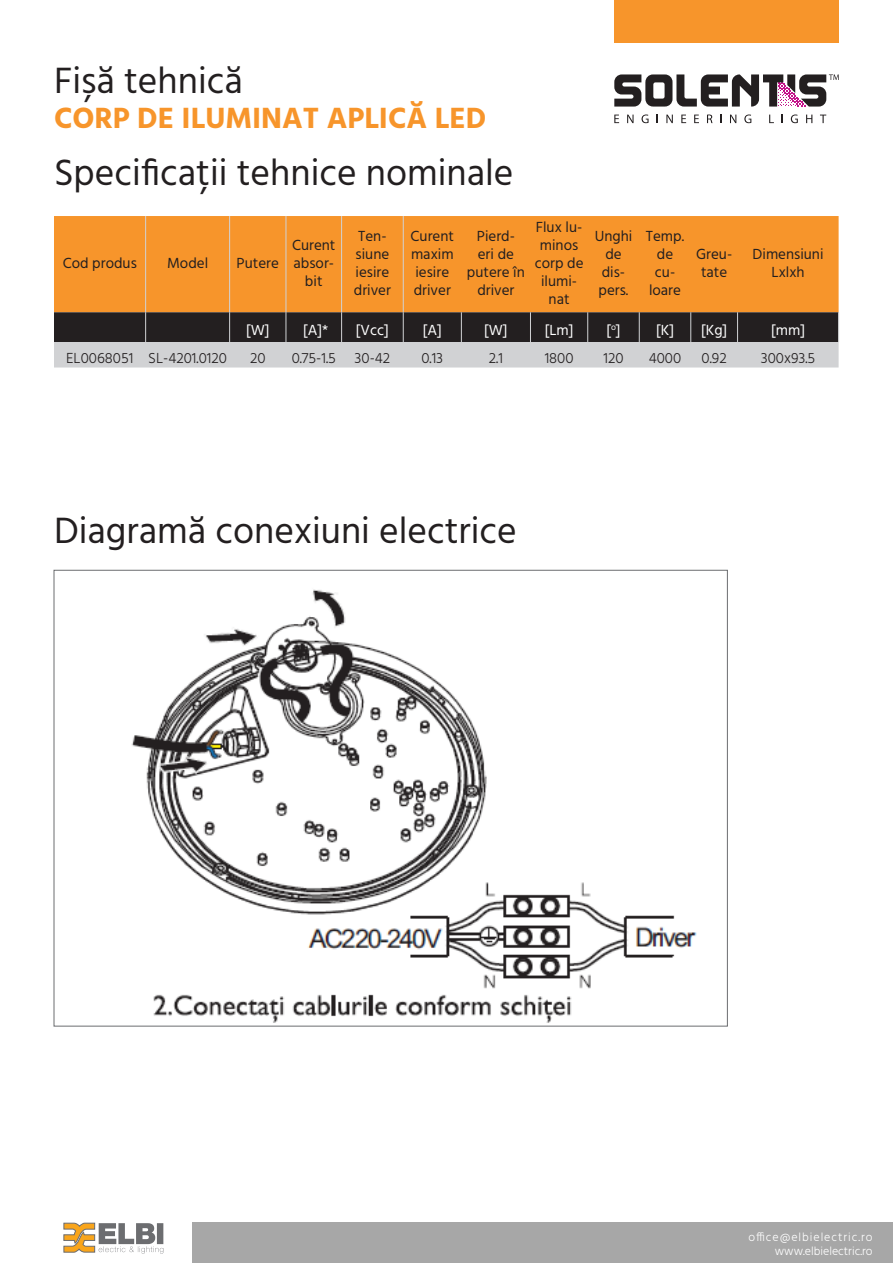
<style>
.page{position:relative;width:893px;height:1263px;background:#fff}
.page>*{position:absolute;margin:0;border:0;box-sizing:border-box;transform-origin:0 0}
.t1{font:37.5px "Hind";color:#231f20}
.t2{font:700 30px "Hind";color:#f7952b}
.t3{font:15px/18px "Hind";color:#231f20;text-align:center}
.t4{font:300 15px "Hind";color:#231f20}
.t5{font:15px "Hind";color:#fff}
.Titlu{font:300 12px/13.5px "Hind";letter-spacing:.04em;color:#fff;text-align:right}
</style>
<div class="page">
<div style="left:192px;top:1223px;width:701px;height:40px;background:#a7a7a7"></div>
<svg style="left:614px;top:115px;width:5px;height:8px"></svg>
<svg style="left:627px;top:115px;width:6px;height:8px"></svg>
<svg style="left:641px;top:114px;width:8px;height:9px"></svg>
<svg style="left:666px;top:115px;width:7px;height:8px"></svg>
<svg style="left:681px;top:115px;width:5px;height:8px"></svg>
<svg style="left:694px;top:115px;width:5px;height:8px"></svg>
<svg style="left:707px;top:115px;width:5px;height:8px"></svg>
<svg style="left:730px;top:115px;width:6px;height:8px"></svg>
<svg style="left:744px;top:114px;width:7px;height:9px"></svg>
<svg style="left:769px;top:115px;width:5px;height:8px"></svg>
<svg style="left:791px;top:114px;width:7px;height:9px"></svg>
<svg style="left:806px;top:115px;width:6px;height:8px"></svg>
<svg style="left:820px;top:115px;width:6px;height:8px"></svg>
<svg style="left:614px;top:74px;width:225px;height:33px"></svg>
<div style="left:614px;top:0;width:225px;height:43px;background:#f7952b"></div>
<svg style="left:63px;top:1223px;width:100px;height:30px"></svg>
<div style="left:54px;top:216px;width:785px;height:96px;background:#f7952b"></div>
<svg style="left:54px;top:312px;width:785px;height:55px;background:#747273"></svg>
<hr style="left:145px;top:216px;width:1px;height:96px;background:#d1d2d4">
<hr style="left:229px;top:216px;width:1px;height:96px;background:#d1d2d4">
<hr style="left:286px;top:216px;width:1px;height:96px;background:#d1d2d4">
<hr style="left:341px;top:216px;width:1px;height:96px;background:#d1d2d4">
<hr style="left:403px;top:216px;width:1px;height:96px;background:#d1d2d4">
<hr style="left:145px;top:312px;width:1px;height:30px;background:#d1d2d4">
<hr style="left:229px;top:312px;width:1px;height:30px;background:#d1d2d4">
<hr style="left:286px;top:312px;width:1px;height:30px;background:#d1d2d4">
<hr style="left:341px;top:312px;width:1px;height:30px;background:#d1d2d4">
<hr style="left:403px;top:312px;width:1px;height:30px;background:#d1d2d4">
<hr style="left:461px;top:312px;width:1px;height:30px;background:#d1d2d4">
<hr style="left:530px;top:312px;width:1px;height:30px;background:#d1d2d4">
<hr style="left:587px;top:312px;width:1px;height:30px;background:#d1d2d4">
<hr style="left:639px;top:312px;width:1px;height:30px;background:#d1d2d4">
<hr style="left:690px;top:312px;width:1px;height:30px;background:#d1d2d4">
<hr style="left:737px;top:312px;width:1px;height:30px;background:#d1d2d4">
<hr style="left:838px;top:312px;width:1px;height:30px;background:#d1d2d4">
<img style="left:131px;top:589px;width:566px;height:434px">
<p class="t1" style="left:54px;top:56px;width:190px">Fișă tehnică</p>
<p class="t2" style="left:54px;top:100px;width:434px">CORP DE ILUMINAT APLICĂ LED</p>
<p class="t1" style="left:54px;top:147px;width:461px">Specificații tehnice nominale</p>
<p class="t3" style="left:63px;top:255px;width:76px">Cod produs</p>
<p class="t3" style="left:167px;top:255px;width:43px">Model</p>
<p class="t3" style="left:237px;top:255px;width:44px">Putere</p>
<p class="t3" style="left:292px;top:237px;width:45px">Curent</p>
<p class="t3" style="left:293px;top:255px;width:42px">absor&shy;bit</p>
<p class="t3" style="left:356px;top:228px;width:35px;text-align:left">Ten&shy;siune iesire</p>
<p class="t3" style="left:354px;top:282px;width:39px">driver</p>
<p class="t3" style="left:411px;top:228px;width:45px;text-align:left">Curent maxim</p>
<p class="t3" style="left:414px;top:264px;width:39px;text-align:left">iesire driver</p>
<p class="t3" style="left:467px;top:228px;width:59px">Pierd&shy;eri de putere în driver</p>
<p class="t3" style="left:536px;top:219px;width:48px;text-align:left">Flux lu&shy;minos</p>
<p class="t3" style="left:535px;top:255px;width:50px">corp de</p>
<p class="t3" style="left:541px;top:273px;width:38px">ilumi&shy;nat</p>
<p class="t3" style="left:595px;top:228px;width:39px">Unghi</p>
<p class="t3" style="left:605px;top:246px;width:18px">de</p>
<p class="t3" style="left:599px;top:264px;width:31px;text-align:left">dis&shy;pers.</p>
<p class="t3" style="left:646px;top:228px;width:40px">Temp. de</p>
<p class="t3" style="left:649px;top:264px;width:34px">cu&shy;loare</p>
<p class="t3" style="left:696px;top:246px;width:38px">Greu&shy;tate</p>
<p class="t3" style="left:753px;top:246px;width:72px">Dimensiuni<br>Lxlxh</p>
<p class="t5" style="left:246px;top:320px;width:25px">[W]</p>
<p class="t5" style="left:303px;top:320px;width:27px">[A]*</p>
<p class="t5" style="left:356px;top:320px;width:34px">[Vcc]</p>
<p class="t5" style="left:423px;top:320px;width:21px">[A]</p>
<p class="t5" style="left:484px;top:320px;width:25px">[W]</p>
<p class="t5" style="left:545px;top:320px;width:30px">[Lm]</p>
<p class="t5" style="left:606px;top:320px;width:16px">[<sup>o</sup>]</p>
<p class="t5" style="left:656px;top:320px;width:19px">[K]</p>
<p class="t5" style="left:701px;top:320px;width:28px">[Kg]</p>
<p class="t5" style="left:771px;top:320px;width:35px">[mm]</p>
<p class="t4" style="left:66px;top:348px;width:69px">EL0068051</p>
<p class="t4" style="left:148px;top:348px;width:80px">SL-4201.0120</p>
<p class="t4" style="left:250px;top:348px;width:17px">20</p>
<p class="t4" style="left:292px;top:348px;width:46px">0.75-1.5</p>
<p class="t4" style="left:355px;top:348px;width:37px">30-42</p>
<p class="t4" style="left:421px;top:348px;width:23px">0.13</p>
<p class="t4" style="left:489px;top:348px;width:16px">2.1</p>
<p class="t4" style="left:545px;top:348px;width:30px">1800</p>
<p class="t4" style="left:603px;top:348px;width:22px">120</p>
<p class="t4" style="left:649px;top:348px;width:34px">4000</p>
<p class="t4" style="left:702px;top:348px;width:27px">0.92</p>
<p class="t4" style="left:761px;top:348px;width:56px">300x93.5</p>
<p class="t1" style="left:54px;top:506px;width:464px">Diagramă conexiuni electrice</p>
<p class="Titlu" style="left:748px;top:1231px;width:126px">office@elbielectric.ro www.elbielectric.ro</p>
</div>
